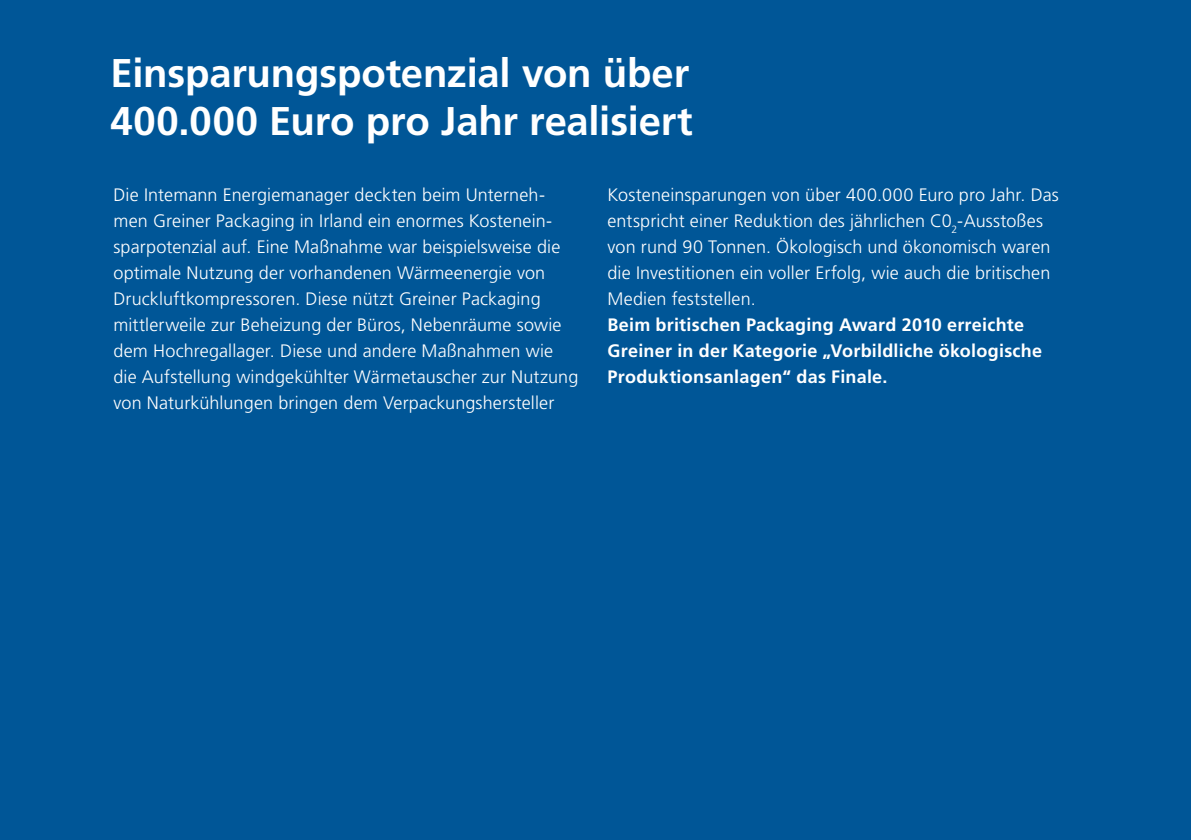
<style>
.page{position:relative;width:1191px;height:840px;background:#fff}
.page>*{position:absolute;margin:0;border:0;box-sizing:border-box;transform-origin:0 0}
.t1{font:700 40px/48px "Frutiger LT Std";letter-spacing:-.005em;color:#fff}
.t2{font:300 18px/26px "Frutiger LT Std";letter-spacing:.01em;color:#fff}
.t3{font:700 18px/26px "Frutiger LT Std";letter-spacing:.015em;color:#fff}
</style>
<div class="page">
<div style="left:0;top:0;width:1191px;height:839px;background:#005697"></div>
<h1 class="t1" style="left:111px;top:49px;width:583px">Einsparungspotenzial von über<br>400.000 Euro pro Jahr realisiert</h1>
<p class="t2" style="left:113px;top:182px;width:466px">Die Intemann Energiemanager deckten beim Unterneh&shy;men Greiner Packaging in Irland ein enormes Kostenein&shy;sparpotenzial auf. Eine Maßnahme war beispielsweise die optimale Nutzung der vorhandenen Wärmeenergie von Druckluftkompressoren. Diese nützt Greiner Packaging mittlerweile zur Beheizung der Büros, Nebenräume sowie dem Hochregallager. Diese und andere Maßnahmen wie die Aufstellung windgekühlter Wärmetauscher zur Nutzung von Naturkühlungen bringen dem Verpackungshersteller</p>
<p class="t2" style="left:607px;top:182px;width:453px">Kosteneinsparungen von über 400.000 Euro pro Jahr. Das entspricht einer Reduktion des jährlichen C0<sub>2</sub>-Ausstoßes von rund 90 Tonnen. Ökologisch und ökonomisch waren die Investitionen ein voller Erfolg, wie auch die britischen Medien feststellen.</p>
<p class="t3" style="left:607px;top:311px;width:436px">Beim britischen Packaging Award 2010 erreichte<br>Greiner in der Kategorie „Vorbildliche ökologische<br>Produktionsanlagen“ das Finale.</p>
</div>
